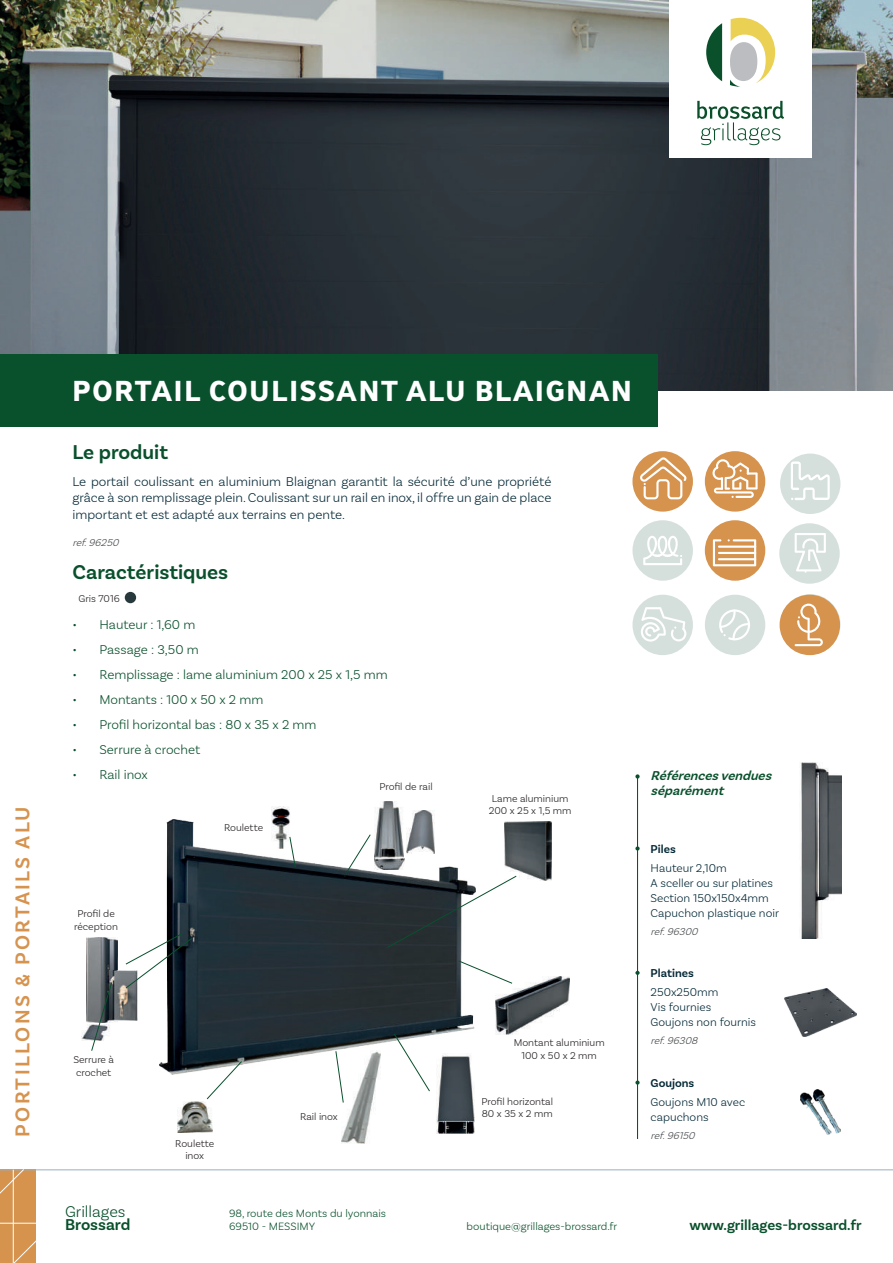
<style>
.page{position:relative;width:893px;height:1263px;background:#fff}
.page>*{position:absolute;margin:0;border:0;box-sizing:border-box;transform-origin:0 0}
.t1{font:800 27px "Bw Helder W2";letter-spacing:.07em;color:#fff}
.t2{font:600 21px "Basic Sans";color:#09502c}
.t3{font:600 21px "Basic Sans";letter-spacing:.11em;color:#d6934e}
.t4{font:300 16.5px "Basic Sans";color:#09502b}
.t5{font:600 16.5px "Basic Sans";color:#09502b}
.t6{font:600 15px "Basic Sans";color:#09502b}
.t7{font:300 13.5px/16.5px "Basic Sans";color:#052937;text-align:justify}
.t8{font:300 13.5px "Basic Sans";color:#09502c}
.t9{font:italic 600 13.5px/14.9px "Basic Sans";color:#09502c}
.t10{font:300 12px/14.9px "Basic Sans";color:#052937}
.t11{font:600 12px "Basic Sans";color:#052937}
.t12{font:300 11.25px/13.5px "Basic Sans";color:#09502b}
.t13{font:300 10.5px/12.6px "Basic Sans";color:#231f20;text-align:center}
.t14{font:italic 300 10.5px "Basic Sans";color:#46494b}
</style>
<div class="page">
<img style="left:0;top:0;width:893px;height:390px">
<div style="left:632px;top:451px;width:61px;height:61px;background:#d6934e;border-radius:50%"></div>
<div style="left:780px;top:453px;width:60px;height:61px;background:#d5e0dd;border-radius:50%"></div>
<div style="left:632px;top:520px;width:61px;height:61px;background:#d5e0dd;border-radius:50%"></div>
<div style="left:705px;top:451px;width:60px;height:61px;background:#d6934e;border-radius:50%"></div>
<div style="left:705px;top:520px;width:60px;height:61px;background:#d6934e;border-radius:50%"></div>
<div style="left:780px;top:595px;width:60px;height:60px;background:#d6934e;border-radius:50%"></div>
<div style="left:779px;top:523px;width:61px;height:61px;background:#d5e0dd;border-radius:50%"></div>
<div style="left:632px;top:595px;width:61px;height:60px;background:#d5e0dd;border-radius:50%"></div>
<div style="left:705px;top:595px;width:60px;height:60px;background:#d5e0dd;border-radius:50%"></div>
<div style="left:0;top:1170px;width:36px;height:93px;background:#d6934e"></div>
<hr style="left:0;top:1169px;width:893px;height:1px;background:#99b1bd">
<hr style="left:13px;top:1170px;width:1px;height:93px;background:#fff">
<hr style="left:0;top:1223px;width:37px;height:1px;background:#fff">
<svg style="left:0;top:1169px;width:24px;height:44px"></svg>
<svg style="left:12px;top:1233px;width:24px;height:30px"></svg>
<svg style="left:640px;top:457px;width:47px;height:42px"></svg>
<svg style="left:712px;top:459px;width:46px;height:39px"></svg>
<svg style="left:791px;top:461px;width:39px;height:39px"></svg>
<svg style="left:643px;top:536px;width:39px;height:29px"></svg>
<svg style="left:713px;top:539px;width:43px;height:27px"></svg>
<svg style="left:795px;top:533px;width:31px;height:40px"></svg>
<svg style="left:641px;top:607px;width:45px;height:35px"></svg>
<svg style="left:719px;top:609px;width:31px;height:31px"></svg>
<svg style="left:795px;top:603px;width:28px;height:43px"></svg>
<div style="left:0;top:354px;width:657px;height:72px;background:#09502c"></div>
<div style="left:125px;top:592px;width:11px;height:11px;background:#28393d;border-radius:50%"></div>
<img style="left:800px;top:763px;width:42px;height:175px">
<img style="left:784px;top:989px;width:73px;height:47px">
<img style="left:801px;top:1090px;width:40px;height:44px">
<hr style="left:637px;top:776px;width:1px;height:363px;background:#09502c">
<svg style="left:635px;top:774px;width:5px;height:4px"></svg>
<svg style="left:635px;top:846px;width:5px;height:4px"></svg>
<svg style="left:635px;top:971px;width:5px;height:4px"></svg>
<svg style="left:635px;top:1080px;width:5px;height:4px"></svg>
<img style="left:166px;top:819px;width:309px;height:230px">
<img style="left:504px;top:822px;width:47px;height:58px">
<div style="left:508px;top:872px;width:11px;height:12px;background:#fff"></div>
<img style="left:436px;top:1053px;width:38px;height:81px">
<img style="left:406px;top:811px;width:28px;height:42px">
<svg style="left:393px;top:1033px;width:38px;height:59px"></svg>
<img style="left:495px;top:977px;width:74px;height:57px">
<svg style="left:386px;top:875px;width:131px;height:109px"></svg>
<img style="left:341px;top:1051px;width:40px;height:92px">
<img style="left:177px;top:1103px;width:35px;height:29px">
<img style="left:271px;top:806px;width:19px;height:30px">
<svg style="left:345px;top:833px;width:26px;height:41px"></svg>
<img style="left:81px;top:1024px;width:10px;height:16px">
<img style="left:87px;top:938px;width:4px;height:84px">
<svg style="left:91px;top:836px;width:253px;height:267px"></svg>
<img style="left:374px;top:859px;width:31px;height:10px">
<img style="left:374px;top:801px;width:30px;height:56px">
<div style="left:669px;top:0;width:142px;height:157px;background:#fff"></div>
<svg style="left:706px;top:23px;width:16px;height:58px"></svg>
<svg style="left:730px;top:18px;width:45px;height:69px"></svg>
<svg style="left:697px;top:101px;width:87px;height:44px"></svg>
<h2 class="t3" style="left:10px;top:1136px;width:332px;rotate:-90deg">PORTILLONS &amp; PORTAILS ALU</h2>
<h1 class="t1" style="left:72px;top:374px;width:561px">PORTAIL COULISSANT ALU BLAIGNAN</h1>
<h2 class="t2" style="left:72px;top:440px;width:97px">Le produit</h2>
<p class="t7" style="left:72px;top:473px;width:480px">Le portail coulissant en aluminium Blaignan garantit la sécurité d’une propriété grâce à son remplissage plein. Coulissant sur un rail en inox, il offre un gain de place important et est adapté aux terrains en pente.</p>
<p class="t14" style="left:72px;top:536px;width:51px">ref.96250</p>
<h2 class="t2" style="left:72px;top:559px;width:157px">Caractéristiques</h2>
<p class="t13" style="left:78px;top:592px;width:43px">Gris 7016</p>
<p class="t8" style="left:72px;top:617px;width:125px">• Hauteur : 1,60 m</p>
<p class="t8" style="left:72px;top:642px;width:128px">• Passage : 3,50 m</p>
<p class="t8" style="left:72px;top:667px;width:317px">• Remplissage : lame aluminium 200 x 25 x 1,5 mm</p>
<p class="t8" style="left:72px;top:692px;width:193px">• Montants : 100 x 50 x 2 mm</p>
<p class="t8" style="left:72px;top:717px;width:246px">• Profil horizontal bas : 80 x 35 x 2 mm</p>
<p class="t8" style="left:72px;top:742px;width:129px">• Serrure à crochet</p>
<p class="t8" style="left:72px;top:767px;width:77px">• Rail inox</p>
<p class="t13" style="left:74px;top:907px;width:45px">Profil de réception</p>
<p class="t13" style="left:73px;top:1053px;width:42px;text-align:left">Serrure à crochet</p>
<p class="t13" style="left:224px;top:821px;width:41px">Roulette</p>
<p class="t13" style="left:379px;top:780px;width:55px">Profil de rail</p>
<p class="t13" style="left:175px;top:1137px;width:41px">Roulette inox</p>
<p class="t13" style="left:300px;top:1110px;width:39px">Rail inox</p>
<p class="t13" style="left:489px;top:792px;width:84px;text-align:left">Lame aluminium<br>200 x 25 x 1,5 mm</p>
<p class="t13" style="left:514px;top:1036px;width:92px">Montant aluminium<br>100 x 50 x 2 mm</p>
<p class="t13" style="left:481px;top:1095px;width:73px;text-align:left">Profil horizontal<br>80 x 35 x 2 mm</p>
<p class="t9" style="left:651px;top:768px;width:126px">Référencesvendues séparément</p>
<p class="t11" style="left:651px;top:842px;width:27px">Piles</p>
<p class="t10" style="left:651px;top:861px;width:130px">Hauteur 2,10m<br>A sceller ou sur platines<br>Section 150x150x4mm<br>Capuchon plastique noir</p>
<p class="t14" style="left:651px;top:925px;width:52px">ref.96300</p>
<p class="t11" style="left:651px;top:966px;width:45px">Platines</p>
<p class="t10" style="left:651px;top:985px;width:107px">250x250mm<br>Vis fournies<br>Goujons non fournis</p>
<p class="t14" style="left:651px;top:1034px;width:51px">ref.96308</p>
<p class="t11" style="left:651px;top:1075px;width:45px">Goujons</p>
<p class="t10" style="left:651px;top:1094px;width:96px">Goujons M10 avec capuchons</p>
<p class="t14" style="left:651px;top:1129px;width:49px">ref.96150</p>
<p class="t4" style="left:65px;top:1201px;width:62px">Grillages</p>
<p class="t5" style="left:65px;top:1215px;width:67px">Brossard</p>
<p class="t12" style="left:467px;top:1219px;width:152px">boutique@grillages-brossard.fr</p>
<p class="t6" style="left:689px;top:1216px;width:174px">www.grillages-brossard.fr</p>
<p class="t12" style="left:229px;top:1206px;width:158px">98, route des Monts du lyonnais<br>69510 - MESSIMY</p>
</div>
